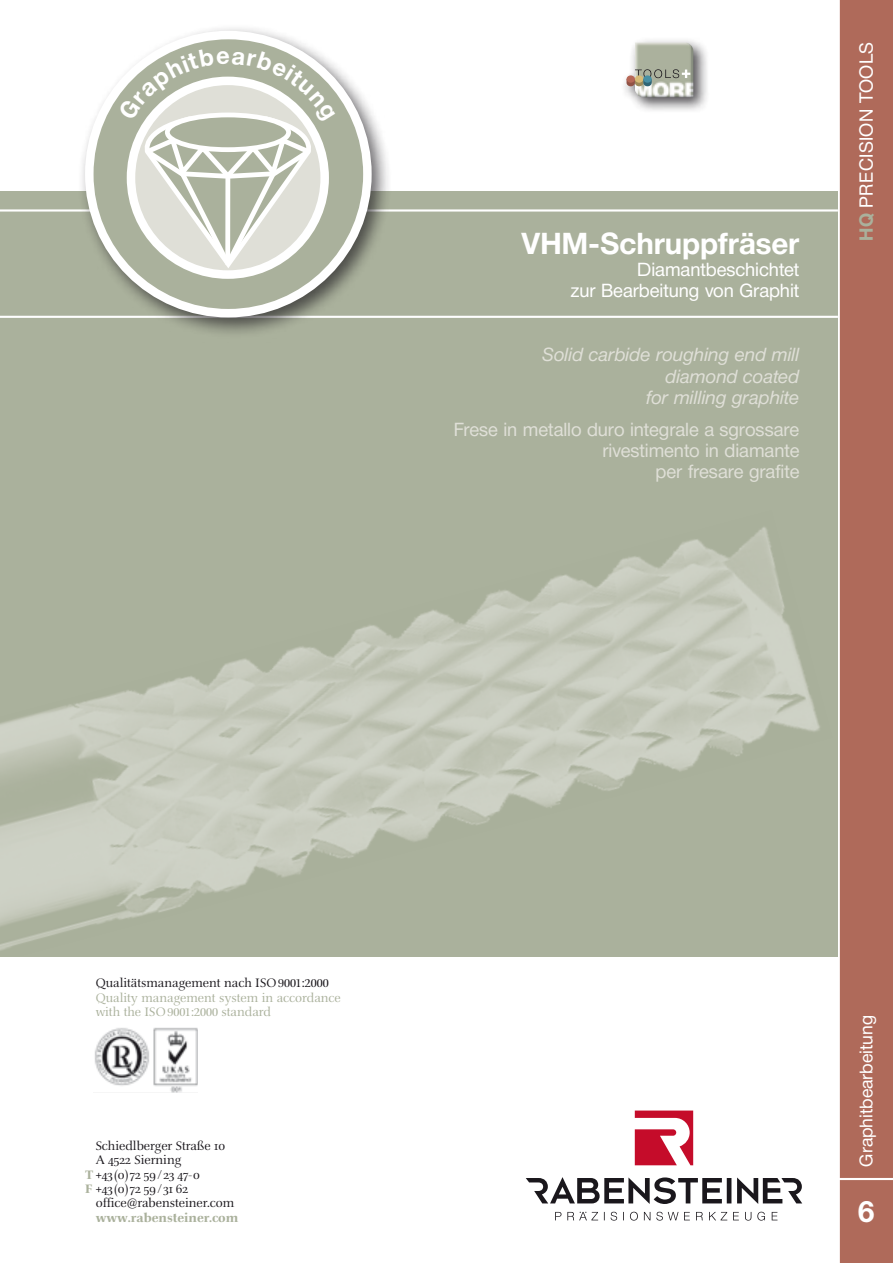
<style>
.page{position:relative;width:893px;height:1263px;background:#fff}
.page>*{position:absolute;margin:0;border:0;box-sizing:border-box;transform-origin:0 0}
.t1{font:700 30px "Neue Helvetica BQ";color:#fff}
.t2{font:18.75px/21.3px "Neue Helvetica BQ";letter-spacing:-.005em;color:#dfdfd7;text-align:right}
.t3{font:italic 18.75px/21.3px "Neue Helvetica BQ";color:#dfdfd7;text-align:right}
.t4{font:18.75px/21.3px "Neue Helvetica BQ";color:#fff;text-align:right}
.t5{font:18.75px "Neue Helvetica BQ";letter-spacing:.02em;color:#fff}
.t6{font:18px "Neue Helvetica BQ";color:#fff}
.t7{font:300 12px/14.4px "Schneider Antiqua BQ";color:#1a171c}
.t8{font:300 12px/14.4px "Schneider Antiqua BQ";color:#aab19c}
.t9{font:300 12px/14.4px "Schneider Antiqua Exp BQ";color:#1a171c}
.t10{font:700 12px "Schneider Antiqua BQ";color:#aab19c}
.s1{font-weight:700;color:#aab19c}
.s2{font-family:"Schneider Antiqua Exp BQ"}
.s3{font-family:"Schneider Antiqua BQ";font-weight:700;color:#aab19c}
</style>
<div class="page">
<div style="left:840px;top:0;width:53px;height:1263px;background:#af6a5a"></div>
<div style="left:0;top:191px;width:838px;height:766px;background:#aab19c"></div>
<img style="left:0;top:527px;width:820px;height:423px">
<hr style="left:0;top:209px;width:838px;height:3px;background:#fff">
<div style="left:620px;top:36px;width:96px;height:84px;background:#1a171c;opacity:.75"></div>
<img style="left:635px;top:43px;width:58px;height:54px">
<svg style="left:626px;top:69px;width:64px;height:17px"></svg>
<div style="left:643px;top:75px;width:9px;height:8px;background:#4890a4;border-radius:50%"></div>
<img style="left:94px;top:1027px;width:104px;height:66px">
<hr style="left:838px;top:1178px;width:55px;height:2px;background:#fff">
<hr style="left:0;top:316px;width:838px;height:2px;background:#fff">
<div style="left:77px;top:22px;width:434px;height:323px;background:#1a171c;opacity:.65"></div>
<div style="left:85px;top:31px;width:287px;height:286px;border:17px solid #fff;border-radius:50%"></div>
<div style="left:94px;top:39px;width:269px;height:270px;background:#aab19c;border-radius:50%"></div>
<svg style="left:635px;top:1110px;width:58px;height:55px"></svg>
<svg style="left:526px;top:1177px;width:276px;height:43px"></svg>
<svg style="left:118px;top:48px;width:217px;height:224px"></svg>
<h1 class="t1" style="left:522px;top:225px;width:279px">VHM-Schruppfräser</h1>
<h2 class="t4" style="left:571px;top:258px;width:230px">Diamantbeschichtet<br>zur Bearbeitung von Graphit</h2>
<h2 class="t3" style="left:542px;top:344px;width:259px">Solid carbide roughing end mill diamond coated<br>for milling graphite</h2>
<h2 class="t2" style="left:454px;top:418px;width:347px">Frese in metallo duro integrale a sgrossare rivestimento in diamante<br>per fresare grafite</h2>
<h2 class="t5" style="left:855px;top:241px;width:200px;rotate:-90deg"><span class="s1">HQ</span> PRECISION TOOLS</h2>
<p class="t7" style="left:96px;top:976px;width:235px">Qualitätsmanagement nach ISO9001:2000</p>
<p class="t8" style="left:96px;top:990px;width:247px">Quality management system in accordance with the ISO9001:2000 standard</p>
<p class="t7" style="left:96px;top:1139px;width:131px">Schiedlberger Straße <span class="s2">10<br></span>A <span class="s2">4522</span> Sierning</p>
<p class="t9" style="left:85px;top:1167px;width:116px"><span class="s3">T</span> +43 (0) 72 59/ 23 47-0<br><span class="s3">F</span> +43 (0) 72 59/ 31 62</p>
<p class="t7" style="left:96px;top:1196px;width:140px">office@rabensteiner.com</p>
<p class="t10" style="left:96px;top:1210px;width:144px">www.rabensteiner.com</p>
<h3 class="t6" style="left:855px;top:1167px;width:153px;rotate:-90deg">Graphitbearbeitung</h3>
<h1 class="t1" style="left:857px;top:1192px;width:19px">6</h1>
</div>
